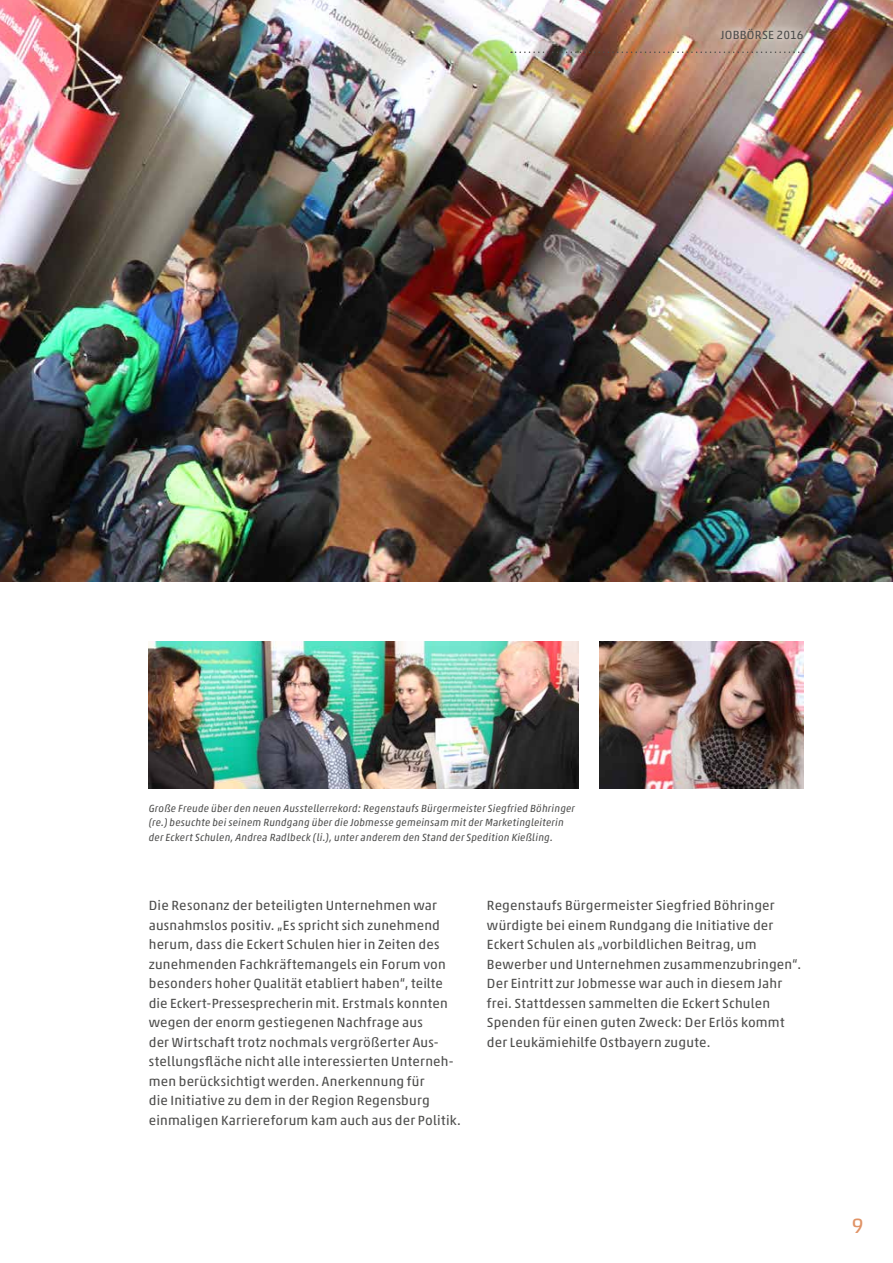
<style>
.page{position:relative;width:893px;height:1263px;background:#fff}
.page>*{position:absolute;margin:0;border:0;box-sizing:border-box;transform-origin:0 0}
.t1{font:21px "Akko Pro";color:#e09366}
.t2{font:13.5px/19.5px "Akko Pro";letter-spacing:.015em;color:#4d4d4c}
.t3{font:12px "Akko Pro";letter-spacing:.01em;color:#4d4d4c}
.t4{font:italic 10.5px/14.2px "Akko Pro";letter-spacing:.015em;color:#4d4d4c}
</style>
<div class="page">
<img style="left:0;top:0;width:893px;height:581px">
<svg style="left:715px;top:21px;width:95px;height:25px;background:#c1a99c"></svg>
<svg style="left:511px;top:51px;width:293px;height:2px"></svg>
<img style="left:600px;top:641px;width:204px;height:147px">
<img style="left:149px;top:641px;width:429px;height:147px">
<p class="t3" style="left:721px;top:27px;width:8px">jobb</p>
<p class="t3" style="left:747px;top:27px;width:15px">örse</p>
<p class="t3" style="left:777px;top:27px;width:29px">2016</p>
<p class="t4" style="left:149px;top:801px;width:428px">Große Freude über den neuen Ausstellerrekord: Regenstaufs Bürgermeister Siegfried Böhringer (re.) besuchte bei seinem Rundgang über die Jobmesse gemeinsam mit der Marketingleiterin der Eckert Schulen, Andrea Radlbeck (li.), unter anderem den Stand der Spedition Kießling.</p>
<p class="t2" style="left:149px;top:896px;width:314px">Die Resonanz der beteiligten Unternehmen war ausnahmslos positiv. „Es spricht sich zunehmend herum, dass die Eckert Schulen hier in Zeiten des zunehmenden Fachkräftemangels ein Forum von besonders hoher Qualität etabliert haben“, teilte die Eckert-Pressesprecherin mit. Erstmals konnten wegen der enorm gestiegenen Nachfrage aus<br>der Wirtschaft trotz nochmals vergrößerter Aus&shy;stellungsfläche nicht alle interessierten Unterneh&shy;men berücksichtigt werden. Anerkennung für<br>die Initiative zu dem in der Region Regensburg einmaligen Karriereforum kam auch aus der Politik.</p>
<p class="t2" style="left:487px;top:896px;width:316px">Regenstaufs Bürgermeister Siegfried Böhringer würdigte bei einem Rundgang die Initiative der Eckert Schulen als „vorbildlichen Beitrag, um Bewerber und Unternehmen zusammenzubringen“.<br>Der Eintritt zur Jobmesse war auch in diesem Jahr frei. Stattdessen sammelten die Eckert Schulen Spenden für einen guten Zweck: Der Erlös kommt der Leukämiehilfe Ostbayern zugute.</p>
<h1 class="t1" style="left:852px;top:1213px;width:13px">9</h1>
</div>
